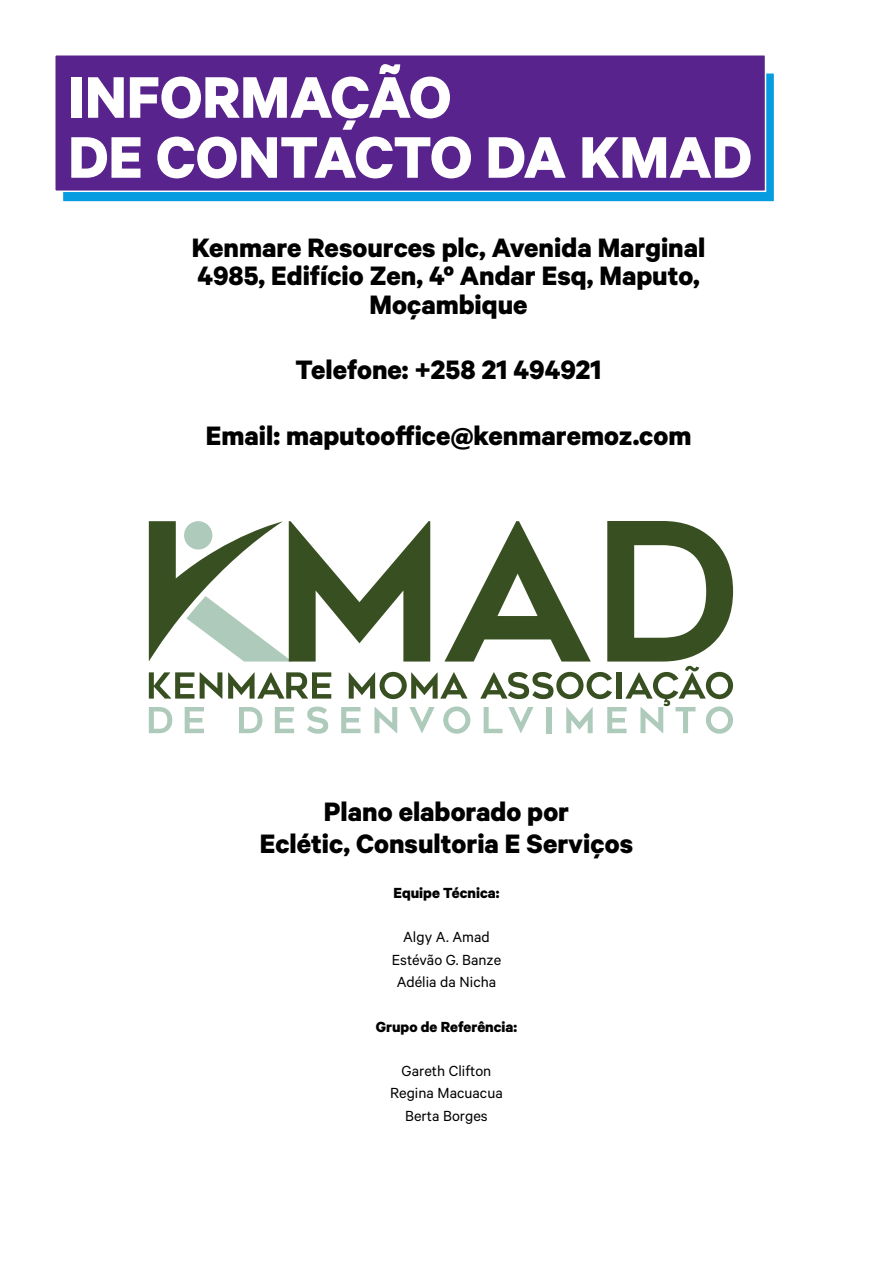
<style>
.page{position:relative;width:893px;height:1263px;background:#fff}
.page>*{position:absolute;margin:0;border:0;box-sizing:border-box;transform-origin:0 0}
.t1{font:700 66px/60px "Calibre";color:#fff}
.t2{font:700 30px/28.5px "Calibre";color:#000;text-align:center}
.t3{font:16.5px/22.2px "Calibre";color:#000;text-align:center}
.t4{font:700 16.5px "Calibre";color:#000}
</style>
<div class="page">
<div style="left:62px;top:72px;width:713px;height:131px;background:#069cdf;border:2px solid #fff"></div>
<div style="left:55px;top:55px;width:710px;height:136px;background:#58238d"></div>
<div style="left:54px;top:54px;width:712px;height:138px;border:2px solid #fff"></div>
<svg style="left:149px;top:521px;width:584px;height:213px"></svg>
<h1 class="t1" style="left:68px;top:65px;width:685px">INFORMAÇÃO<br>DE CONTACTO DA KMAD</h1>
<p class="t2" style="left:192px;top:232px;width:515px">Kenmare Resources plc, Avenida Marginal<br>4985, Edifício Zen, 4º Andar Esq, Maputo,<br>Moçambique</p>
<p class="t2" style="left:206px;top:336px;width:487px;line-height:65.6px">Telefone: +258 21 494921<br>Email: maputooffice@kenmaremoz.com</p>
<p class="t2" style="left:260px;top:794px;width:375px;line-height:32.7px">Plano elaborado por<br>Eclétic, Consultoria E Serviços</p>
<p class="t4" style="left:393px;top:883px;width:107px">Equipe Técnica:</p>
<p class="t3" style="left:392px;top:926px;width:111px">Algy A. Amad<br>Estévão G. Banze<br>Adélia da Nicha</p>
<p class="t4" style="left:376px;top:1016px;width:143px">Grupo de Referência:</p>
<p class="t3" style="left:390px;top:1059px;width:114px">Gareth Clifton<br>Regina Macuacua<br>Berta Borges</p>
</div>
